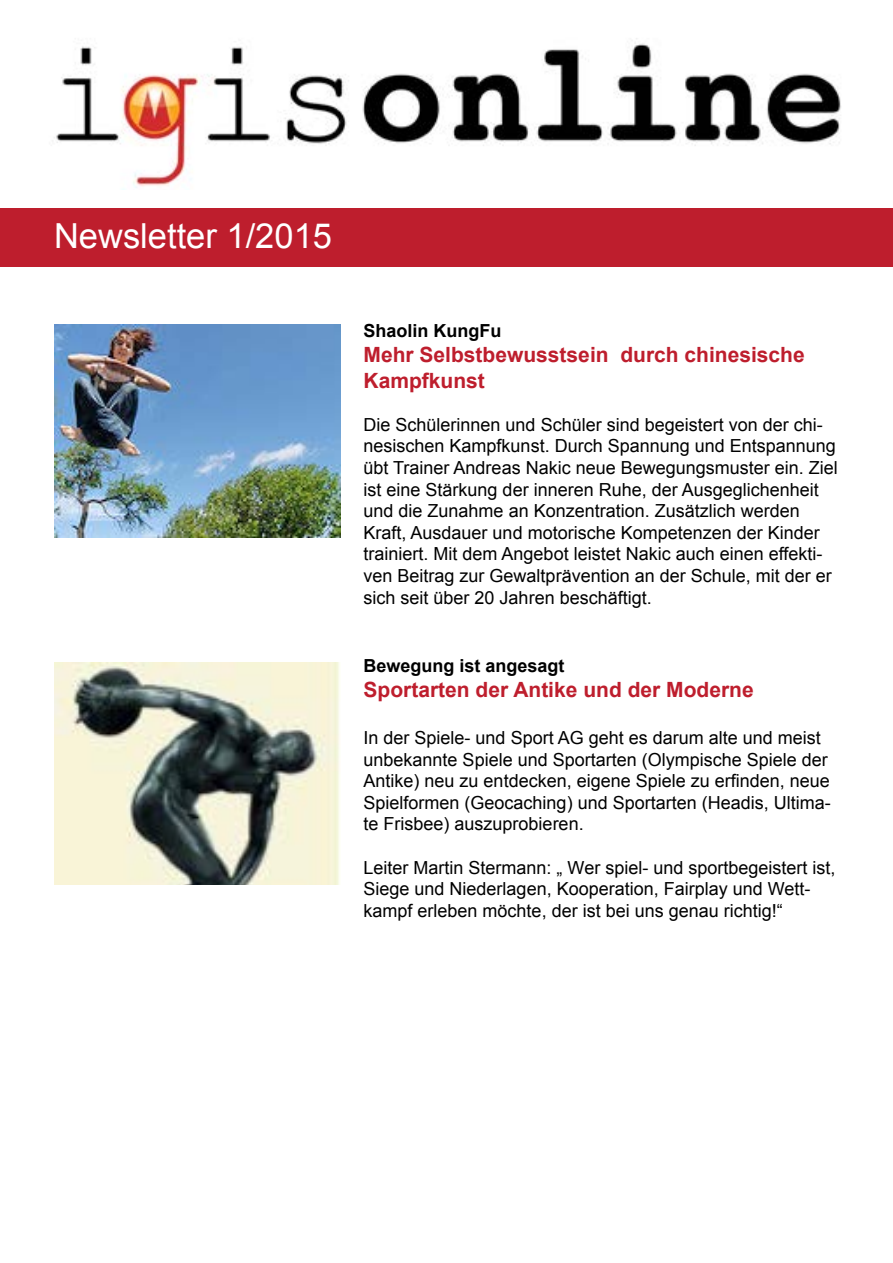
<style>
.page{position:relative;width:893px;height:1263px;background:#fff}
.page>*{position:absolute;margin:0;border:0;box-sizing:border-box;transform-origin:0 0}
.t1{font:34.5px "Arial";color:#fff}
.t2{font:700 21px/25.2px "Arial";color:#be1e2d}
.t3{font:18px/21.6px "Arial";color:#000}
.t4{font:700 18px "Arial";color:#000}
</style>
<div class="page">
<div style="left:0;top:208px;width:893px;height:59px;background:#be1e2d"></div>
<img style="left:54px;top:325px;width:287px;height:212px">
<img style="left:54px;top:662px;width:286px;height:223px">
<img style="left:52px;top:38px;width:789px;height:150px">
<h1 class="t1" style="left:54px;top:214px;width:280px">Newsletter 1/2015</h1>
<p class="t4" style="left:364px;top:319px;width:140px">Shaolin KungFu</p>
<p class="t2" style="left:364px;top:343px;width:443px">Mehr Selbstbewusstsein durch chinesische<br>Kampfkunst</p>
<p class="t3" style="left:364px;top:414px;width:476px">Die Schülerinnen und Schüler sind begeistert von der chi&shy;nesischen Kampfkunst. Durch Spannung und Entspannung übt Trainer Andreas Nakic neue Bewegungsmuster ein. Ziel ist eine Stärkung der inneren Ruhe, der Ausgeglichenheit und die Zunahme an Konzentration. Zusätzlich werden Kraft, Ausdauer und motorische Kompetenzen der Kinder trainiert. Mit dem Angebot leistet Nakic auch einen effekti&shy;ven Beitrag zur Gewaltprävention an der Schule, mit der er sich seit über 20 Jahren beschäftigt.</p>
<p class="t4" style="left:364px;top:654px;width:203px">Bewegung ist angesagt</p>
<p class="t2" style="left:364px;top:678px;width:392px">Sportarten der Antike und der Moderne</p>
<p class="t3" style="left:364px;top:727px;width:469px">In der Spiele- und Sport AG geht es darum alte und meist unbekannte Spiele und Sportarten (Olympische Spiele der Antike) neu zu entdecken, eigene Spiele zu erfinden, neue Spielformen (Geocaching) und Sportarten (Headis, Ultima&shy;te Frisbee) auszuprobieren.</p>
<p class="t3" style="left:364px;top:857px;width:473px">Leiter Martin Stermann: „ Wer spiel- und sportbegeistert ist,<br>Siege und Niederlagen, Kooperation, Fairplay und Wett&shy;kampf erleben möchte, der ist bei uns genau richtig!“</p>
</div>
